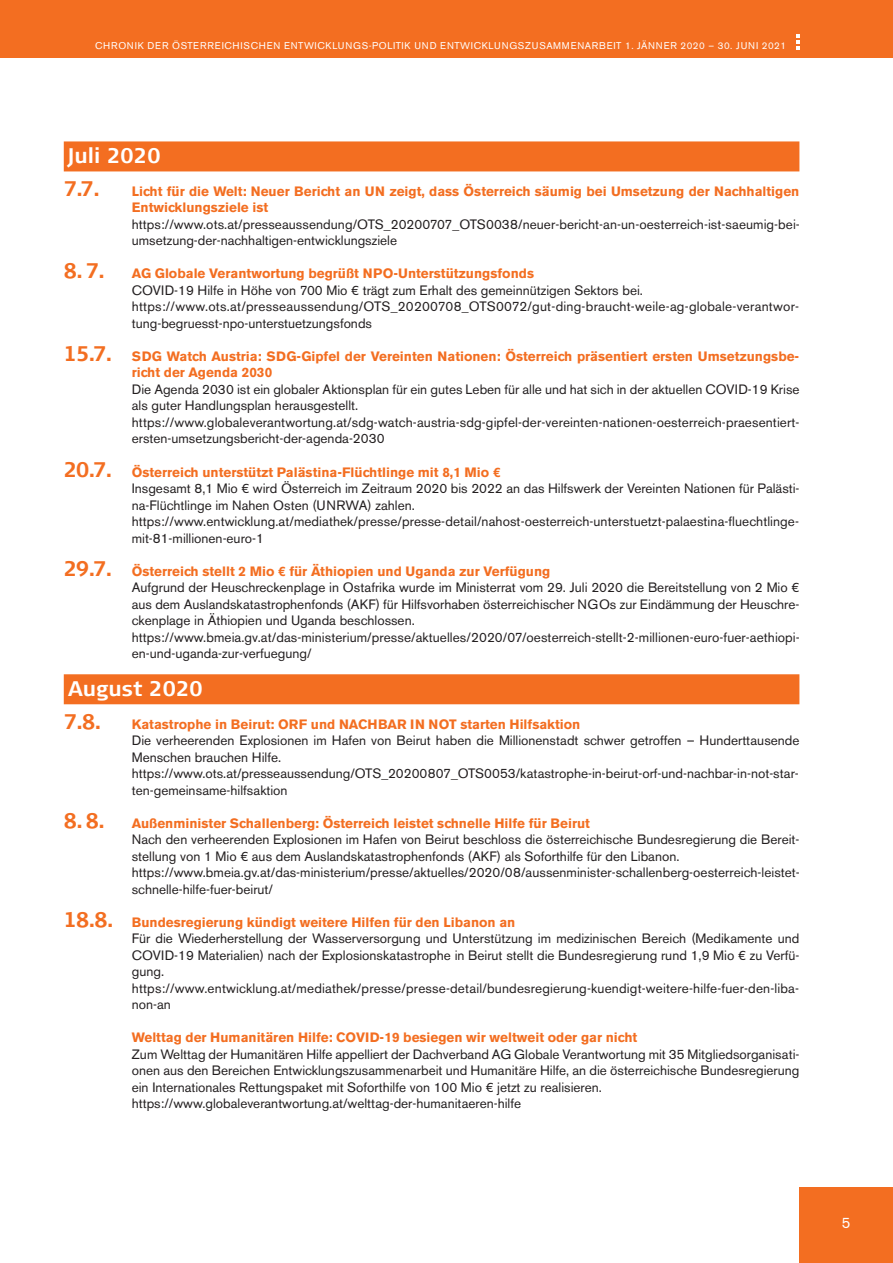
<style>
.page{position:relative;width:893px;height:1263px;background:#fff}
.page>*{position:absolute;margin:0;border:0;box-sizing:border-box;transform-origin:0 0}
.t1{font:700 21px "Signa Column";color:#fff}
.t2{font:700 21px "Signa Column";color:#f36e21}
.t3{font:15px "Akzidenz Grotesk BE";color:#fff}
.t4{font:13.5px/16.5px "Akzidenz Grotesk BE";color:#231f20}
.t5{font:700 13.5px/16.5px "Akzidenz Grotesk BE";color:#f36e21}
.t6{font:9.75px "Akzidenz Grotesk BE";letter-spacing:.07em;color:#fff}
.s1{font-family:"Signa Column";font-size:21px}
.s2{font-family:"Signa Column";font-weight:700;font-size:21px;color:#f36e21}
.s3{font-weight:700;color:#f36e21}
</style>
<div class="page">
<div style="left:0;top:0;width:893px;height:58px;background:#f36e21"></div>
<svg style="left:796px;top:34px;width:3px;height:15px"></svg>
<div style="left:799px;top:1188px;width:94px;height:75px;background:#f36e21"></div>
<div style="left:64px;top:141px;width:735px;height:30px;background:#f36e21"></div>
<div style="left:64px;top:674px;width:735px;height:30px;background:#f36e21"></div>
<p class="t6" style="left:95px;top:40px;width:692px">CHRONIK DER ÖSTERREICHISCHEN ENTWICKLUNGS-POLITIK UND ENTWICKLUNGSZUSAMMENARBEIT 1. JÄNNER 2020 – 30. JUNI 2021</p>
<h1 class="t1" style="left:68px;top:143px;width:94px">Juli 2020</h1>
<h1 class="t2" style="left:64px;top:176px;width:38px">7.7.</h1>
<p class="t5" style="left:132px;top:183px;width:669px">Licht für die Welt: Neuer Bericht an UN zeigt, dass Österreich säumig bei Umsetzung der Nachhaltigen<br>Entwicklungsziele ist</p>
<p class="t4" style="left:132px;top:216px;width:670px">https://www.ots.at/presseaussendung/OTS_20200707_OTS0038/neuer-bericht-an-un-oesterreich-ist-saeumig-bei&shy;umsetzung-der-nachhaltigen-entwicklungsziele</p>
<h1 class="t2" style="left:64px;top:259px;width:43px">8. 7.</h1>
<p class="t5" style="left:132px;top:266px;width:404px">AG Globale Verantwortung begrüßt NPO-Unterstützungsfonds</p>
<p class="t4" style="left:132px;top:282px;width:669px">COVID-19 Hilfe in Höhe von 700 Mio € trägt zum Erhalt des gemeinnützigen Sektors bei. https://www.ots.at/presseaussendung/OTS_20200708_OTS0072/gut-ding-braucht-weile-ag-globale-verantwor&shy;tung-begruesst-npo-unterstuetzungsfonds</p>
<p class="t5" style="left:132px;top:348px;width:669px;text-indent:-68px"><span class="s1">15.7.</span> SDG Watch Austria: SDG-Gipfel der Vereinten Nationen: Österreich präsentiert ersten Umsetzungsbe&shy;richt der Agenda 2030</p>
<p class="t4" style="left:132px;top:381px;width:669px">Die Agenda 2030 ist ein globaler Aktionsplan für ein gutes Leben für alle und hat sich in der aktuellen COVID-19 Krise als guter Handlungsplan herausgestellt. https://www.globaleverantwortung.at/sdg-watch-austria-sdg-gipfel-der-vereinten-nationen-oesterreich-praesentiert&shy;ersten-umsetzungsbericht-der-agenda-2030</p>
<p class="t4" style="left:132px;top:464px;width:669px;text-indent:-68px"><span class="s2">20.7.</span> <span class="s3">Österreich unterstützt Palästina-Flüchtlinge mit 8,1 Mio €<br></span>Insgesamt 8,1 Mio € wird Österreich im Zeitraum 2020 bis 2022 an das Hilfswerk der Vereinten Nationen für Palästi&shy;na-Flüchtlinge im Nahen Osten (UNRWA) zahlen. https://www.entwicklung.at/mediathek/presse/presse-detail/nahost-oesterreich-unterstuetzt-palaestina-fluechtlinge&shy;mit-81-millionen-euro-1</p>
<p class="t4" style="left:132px;top:563px;width:669px;text-indent:-68px"><span class="s2">29.7.</span> <span class="s3">Österreich stellt 2 Mio € für Äthiopien und Uganda zur Verfügung<br></span>Aufgrund der Heuschreckenplage in Ostafrika wurde im Ministerrat vom 29. Juli 2020 die Bereitstellung von 2 Mio € aus dem Auslandskatastrophenfonds (AKF) für Hilfsvorhaben österreichischer NGOs zur Eindämmung der Heuschre&shy;ckenplage in Äthiopien und Uganda beschlossen. https://www.bmeia.gv.at/das-ministerium/presse/aktuelles/2020/07/oesterreich-stellt-2-millionen-euro-fuer-aethiopi&shy;en-und-uganda-zur-verfuegung/</p>
<h1 class="t1" style="left:68px;top:676px;width:137px">August 2020</h1>
<h1 class="t2" style="left:64px;top:709px;width:39px">7.8.</h1>
<p class="t5" style="left:132px;top:716px;width:450px">Katastrophe in Beirut: ORF und NACHBAR IN NOT starten Hilfsaktion</p>
<p class="t4" style="left:132px;top:732px;width:669px">Die verheerenden Explosionen im Hafen von Beirut haben die Millionenstadt schwer getroffen – Hunderttausende Menschen brauchen Hilfe. https://www.ots.at/presseaussendung/OTS_20200807_OTS0053/katastrophe-in-beirut-orf-und-nachbar-in-not-star&shy;ten-gemeinsame-hilfsaktion</p>
<h1 class="t2" style="left:64px;top:808px;width:43px">8. 8.</h1>
<p class="t5" style="left:132px;top:815px;width:460px">Außenminister Schallenberg: Österreich leistet schnelle Hilfe für Beirut</p>
<p class="t4" style="left:132px;top:831px;width:669px">Nach den verheerenden Explosionen im Hafen von Beirut beschloss die österreichische Bundesregierung die Bereit&shy;stellung von 1 Mio € aus dem Auslandskatastrophenfonds (AKF) als Soforthilfe für den Libanon. https://www.bmeia.gv.at/das-ministerium/presse/aktuelles/2020/08/aussenminister-schallenberg-oesterreich-leistet&shy;schnelle-hilfe-fuer-beirut/</p>
<p class="t4" style="left:132px;top:914px;width:669px;text-indent:-68px"><span class="s2">18.8.</span> <span class="s3">Bundesregierung kündigt weitere Hilfen für den Libanon an<br></span>Für die Wiederherstellung der Wasserversorgung und Unterstützung im medizinischen Bereich (Medikamente und COVID-19 Materialien) nach der Explosionskatastrophe in Beirut stellt die Bundesregierung rund 1,9 Mio € zu Verfü&shy;gung. https://www.entwicklung.at/mediathek/presse/presse-detail/bundesregierung-kuendigt-weitere-hilfe-fuer-den-liba&shy;non-an</p>
<p class="t5" style="left:132px;top:1029px;width:507px">Welttag der Humanitären Hilfe: COVID-19 besiegen wir weltweit oder gar nicht</p>
<p class="t4" style="left:132px;top:1046px;width:669px">Zum Welttag der Humanitären Hilfe appelliert der Dachverband AG Globale Verantwortung mit 35 Mitgliedsorganisati&shy;onen aus den Bereichen Entwicklungszusammenarbeit und Humanitäre Hilfe, an die österreichische Bundesregierung ein Internationales Rettungspaket mit Soforthilfe von 100 Mio € jetzt zu realisieren. https://www.globaleverantwortung.at/welttag-der-humanitaeren-hilfe</p>
<p class="t3" style="left:842px;top:1214px;width:10px">5</p>
</div>
